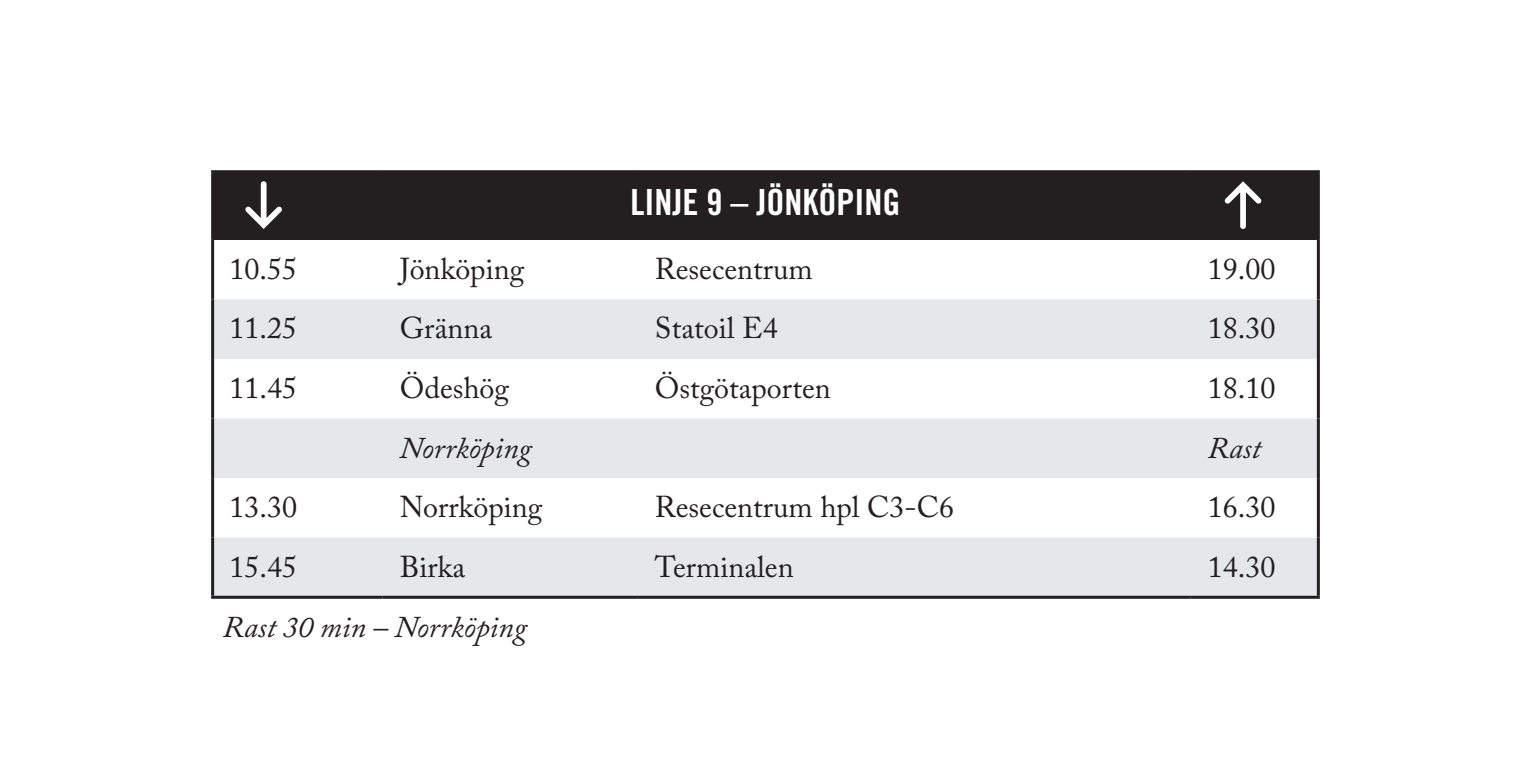
<style>
.page{position:relative;width:1531px;height:766px;background:#fff}
.page>*{position:absolute;margin:0;border:0;box-sizing:border-box;transform-origin:0 0}
.t1{font:36px "Trade Gothic LT Std Bd Cn 20";color:#fff}
.t2{font:30px "Adobe Caslon Pro";color:#231f20}
.t3{font:italic 30px "Adobe Caslon Pro";color:#231f20}
</style>
<div class="page">
<div style="left:213px;top:172px;width:1105px;height:68px;background:#231f20"></div>
<svg style="left:214px;top:299px;width:1103px;height:296px;fill:#e6e7e9"></svg>
<hr style="left:1317px;top:173px;width:3px;height:67px;background:#231f20">
<hr style="left:211px;top:170px;width:172px;height:3px;background:#231f20">
<hr style="left:211px;top:173px;width:3px;height:67px;background:#231f20">
<hr style="left:383px;top:170px;width:255px;height:3px;background:#231f20">
<hr style="left:638px;top:170px;width:553px;height:3px;background:#231f20">
<hr style="left:1191px;top:170px;width:129px;height:3px;background:#231f20">
<hr style="left:211px;top:240px;width:3px;height:59px;background:#231f20">
<hr style="left:1317px;top:240px;width:3px;height:59px;background:#231f20">
<hr style="left:211px;top:299px;width:3px;height:60px;background:#231f20">
<hr style="left:1317px;top:299px;width:3px;height:60px;background:#231f20">
<hr style="left:211px;top:359px;width:3px;height:59px;background:#231f20">
<hr style="left:1317px;top:359px;width:3px;height:59px;background:#231f20">
<hr style="left:211px;top:418px;width:3px;height:60px;background:#231f20">
<hr style="left:1317px;top:418px;width:3px;height:60px;background:#231f20">
<hr style="left:211px;top:478px;width:3px;height:59px;background:#231f20">
<hr style="left:1317px;top:478px;width:3px;height:59px;background:#231f20">
<hr style="left:211px;top:537px;width:3px;height:58px;background:#231f20">
<hr style="left:1317px;top:537px;width:3px;height:58px;background:#231f20">
<hr style="left:211px;top:595px;width:172px;height:3px;background:#231f20">
<hr style="left:383px;top:595px;width:255px;height:3px;background:#231f20">
<hr style="left:638px;top:595px;width:553px;height:3px;background:#231f20">
<hr style="left:1191px;top:595px;width:129px;height:3px;background:#231f20">
<svg style="left:245px;top:181px;width:37px;height:48px"></svg>
<svg style="left:1224px;top:181px;width:37px;height:48px"></svg>
<p class="t1" style="left:630px;top:180px;width:271px">LINJE 9 – JÖNKÖPING</p>
<p class="t2" style="left:230px;top:251px;width:69px">10.55</p>
<p class="t2" style="left:400px;top:251px;width:126px">Jönköping</p>
<p class="t2" style="left:655px;top:251px;width:159px">Resecentrum</p>
<p class="t2" style="left:1208px;top:251px;width:69px">19.00</p>
<p class="t2" style="left:230px;top:310px;width:69px">11.25</p>
<p class="t2" style="left:400px;top:310px;width:94px">Gränna</p>
<p class="t2" style="left:655px;top:310px;width:124px">Statoil E4</p>
<p class="t2" style="left:1208px;top:310px;width:69px">18.30</p>
<p class="t2" style="left:230px;top:370px;width:69px">11.45</p>
<p class="t2" style="left:400px;top:370px;width:111px">Ödeshög</p>
<p class="t2" style="left:655px;top:370px;width:177px">Östgötaporten</p>
<p class="t2" style="left:1208px;top:370px;width:69px">18.10</p>
<p class="t3" style="left:400px;top:429px;width:133px">Norrköping</p>
<p class="t3" style="left:1208px;top:429px;width:55px">Rast</p>
<p class="t2" style="left:230px;top:489px;width:69px">13.30</p>
<p class="t2" style="left:400px;top:489px;width:144px">Norrköping</p>
<p class="t2" style="left:655px;top:489px;width:301px">Resecentrum hpl C3-C6</p>
<p class="t2" style="left:1208px;top:489px;width:69px">16.30</p>
<p class="t2" style="left:230px;top:548px;width:69px">15.45</p>
<p class="t2" style="left:400px;top:548px;width:67px">Birka</p>
<p class="t2" style="left:655px;top:548px;width:140px">Terminalen</p>
<p class="t2" style="left:1208px;top:548px;width:69px">14.30</p>
<p class="t3" style="left:223px;top:608px;width:305px">Rast 30 min – Norrköping</p>
</div>
